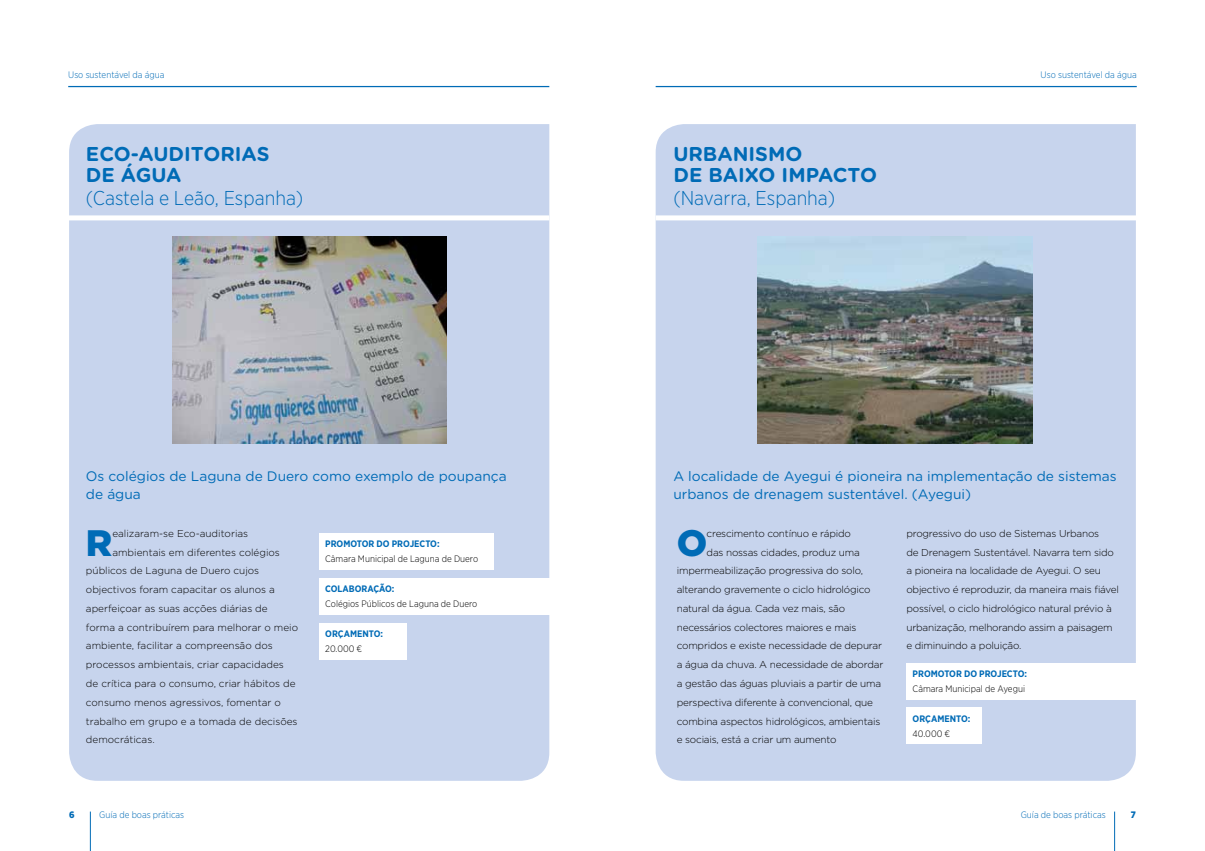
<style>
.page{position:relative;width:1205px;height:851px;background:#fff}
.page>*{position:absolute;margin:0;border:0;box-sizing:border-box;transform-origin:0 0}
.t1{font:900 36.75px "Gotham";color:#006bb6}
.t2{font:700 20px/21.2px "Gotham Rounded";color:#006bb6}
.t3{font:300 20px "Gotham Narrow";color:#006bb6}
.t4{font:13.75px/18.8px "Gotham Rounded";color:#006bb6}
.t5{font:300 10px/18.8px "Gotham";letter-spacing:-.02em;color:#000}
.t6{font:300 10px "Gotham";color:#000}
.t7{font:300 9.38px/15px "Gotham Narrow";color:#000}
.t8{font:300 9.38px "Gotham Narrow";color:#006bb6}
.t9{font:700 9.38px/15px "Gotham Narrow";color:#006bb6}
.t10{font:900 9.38px "Gotham Narrow";color:#006bb6}
.s1{font-weight:700;color:#006bb6}
.s2{font-weight:300;color:#000}
</style>
<div class="page">
<hr style="left:90px;top:811px;width:1px;height:39px;background:#006bb6">
<div style="left:69px;top:124px;width:480px;height:656px;background:#c7d4ed"></div>
<hr style="left:68px;top:86px;width:481px;height:1px;background:#006bb6">
<hr style="left:1114px;top:811px;width:1px;height:39px;background:#006bb6">
<hr style="left:656px;top:86px;width:481px;height:1px;background:#006bb6">
<div style="left:656px;top:124px;width:480px;height:656px;background:#c7d4ed"></div>
<div style="left:656px;top:215px;width:481px;height:5px;background:#fff"></div>
<div style="left:68px;top:215px;width:481px;height:5px;background:#fff"></div>
<img style="left:758px;top:237px;width:275px;height:206px">
<div style="left:906px;top:706px;width:76px;height:37px;background:#fff"></div>
<div style="left:906px;top:663px;width:238px;height:36px;background:#fff"></div>
<div style="left:319px;top:533px;width:174px;height:36px;background:#fff"></div>
<div style="left:319px;top:622px;width:87px;height:37px;background:#fff"></div>
<div style="left:319px;top:578px;width:235px;height:37px;background:#fff"></div>
<img style="left:172px;top:237px;width:274px;height:206px">
<p class="t8" style="left:68px;top:69px;width:98px">Uso sustentável da água</p>
<p class="t8" style="left:1040px;top:69px;width:98px">Uso sustentável da água</p>
<p class="t2" style="left:86px;top:142px;width:185px">ECO-AU DITORIAS<br>DE ÁGUA</p>
<p class="t2" style="left:673px;top:142px;width:205px">URBANISMO<br>DE BAIXO IMPACTO</p>
<p class="t3" style="left:86px;top:186px;width:219px">(Castela e Leão, Espanha)</p>
<p class="t3" style="left:673px;top:186px;width:163px">(Navarra, Espanha)</p>
<p class="t4" style="left:86px;top:465px;width:422px">Os colégios de Laguna de Duero como exemplo de poupança de água</p>
<p class="t4" style="left:673px;top:465px;width:445px">A localidade de Ayegui é pioneira na implementação de sistemas urbanos de drenagem sustentável. (Ayegui)</p>
<p class="t1" style="left:86px;top:517px;width:28px">R</p>
<p class="t6" style="left:112px;top:527px;width:137px">ealizaram-se Eco-auditorias</p>
<p class="t6" style="left:112px;top:545px;width:169px">ambientais em diferentes colégios</p>
<p class="t6" style="left:86px;top:564px;width:175px">públicos de Laguna de Duero cujos</p>
<p class="t6" style="left:86px;top:583px;width:191px">objectivos foram capacitar os alunos a</p>
<p class="t6" style="left:86px;top:602px;width:183px">aperfeiçoar as suas acções diárias de</p>
<p class="t6" style="left:86px;top:620px;width:214px">forma a contribuírem para melhorar o meio</p>
<p class="t6" style="left:86px;top:639px;width:188px">ambiente, facilitar a compreensão dos</p>
<p class="t6" style="left:86px;top:658px;width:199px">processos ambientais, criar capacidades</p>
<p class="t6" style="left:86px;top:677px;width:211px">de crítica para o consumo, criar hábitos de</p>
<p class="t6" style="left:86px;top:695px;width:196px">consumo menos agressivos, fomentar o</p>
<p class="t6" style="left:86px;top:714px;width:213px">trabalho em grupo e a tomada de decisões</p>
<p class="t6" style="left:86px;top:733px;width:70px">democráticas.</p>
<p class="t7" style="left:325px;top:535px;width:154px"><span class="s1">PROMOTOR DO PROJECTO:<br></span>Câmara Municipal de Laguna de Duero</p>
<p class="t7" style="left:325px;top:580px;width:154px"><span class="s1">COLABORAÇÃO:<br></span>Colégios Públicos de Laguna de Duero</p>
<p class="t9" style="left:325px;top:626px;width:59px">ORÇAMENTO:<br><span class="s2">20.000 €</span></p>
<p class="t1" style="left:677px;top:517px;width:32px">O</p>
<p class="t5" style="left:706px;top:523px;width:146px">crescimento contínuo e rápido</p>
<p class="t5" style="left:706px;top:542px;width:155px">das nossas cidades, produz uma</p>
<p class="t5" style="left:677px;top:561px;width:188px">impermeabilização progressiva do solo,</p>
<p class="t5" style="left:677px;top:580px;width:195px">alterando gravemente o ciclo hidrológico</p>
<p class="t5" style="left:677px;top:598px;width:170px">natural da água. Cada vez mais, são</p>
<p class="t5" style="left:677px;top:617px;width:181px">necessários colectores maiores e mais</p>
<p class="t5" style="left:677px;top:636px;width:207px">compridos e existe necessidade de depurar</p>
<p class="t5" style="left:677px;top:655px;width:208px">a água da chuva. A necessidade de abordar</p>
<p class="t5" style="left:677px;top:673px;width:206px">a gestão das águas pluviais a partir de uma</p>
<p class="t5" style="left:677px;top:692px;width:198px">perspectiva diferente à convencional, que</p>
<p class="t5" style="left:677px;top:711px;width:205px">combina aspectos hidrológicos, ambientais</p>
<p class="t5" style="left:677px;top:730px;width:161px">e sociais, está a criar um aumento</p>
<p class="t5" style="left:906px;top:523px;width:214px">progressivo do uso de Sistemas Urbanos<br>de Drenagem Sustentável. Navarra tem sido a pioneira na localidade de Ayegui. O seu objectivo é reproduzir, da maneira mais fiável possível, o ciclo hidrológico natural prévio à urbanização, melhorando assim a paisagem e diminuindo a poluição.</p>
<p class="t7" style="left:912px;top:665px;width:116px"><span class="s1">PROMOTOR DO PROJECTO:<br></span>Câmara Municipal de Ayegui</p>
<p class="t9" style="left:912px;top:711px;width:59px">ORÇAMENTO:<br><span class="s2">40.000 €</span></p>
<p class="t10" style="left:69px;top:808px;width:7px">6</p>
<p class="t8" style="left:99px;top:809px;width:86px">Guía de boas práticas</p>
<p class="t8" style="left:1021px;top:809px;width:86px">Guía de boas práticas</p>
<p class="t10" style="left:1131px;top:808px;width:7px">7</p>
</div>
